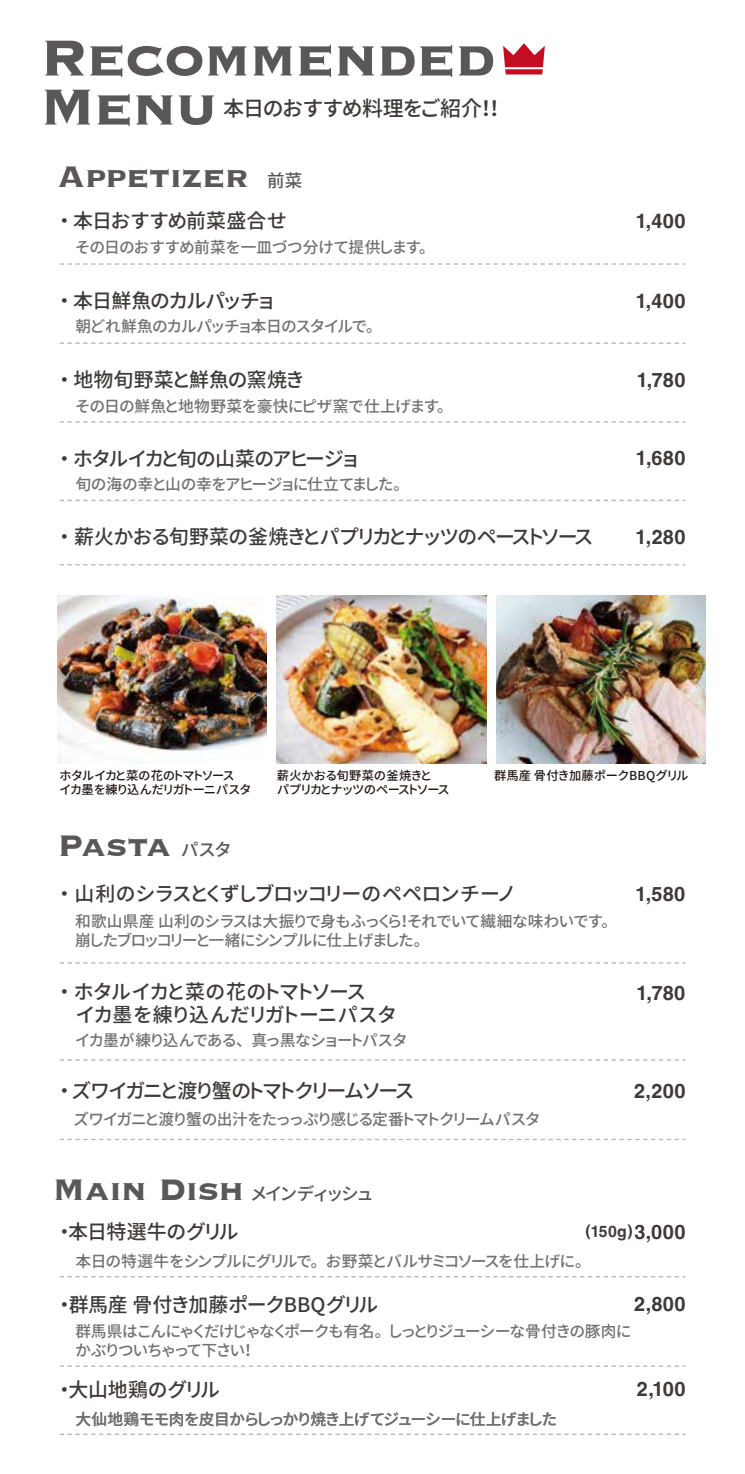
<style>
.page{position:relative;width:745px;height:1474px;background:#fff}
.page>*{position:absolute;margin:0;border:0;box-sizing:border-box;transform-origin:0 0}
.t1{font:66.5px/49px "Copperplate Thirty Three BC";letter-spacing:-.025em;color:#595757}
.t2{font:38.5px "Copperplate Thirty Three BC";letter-spacing:-.02em;color:#595757}
.t3{font:21px "Gen Shin Gothic P Medium";letter-spacing:-.02em;color:#3e3a39}
.t4{font:19.95px "Gen Shin Gothic P Medium";color:#3e3a39}
.t5{font:19.95px/22.8px "Gen Shin Gothic P Medium";letter-spacing:.04em;color:#3e3a39}
.t6{font:19.95px "Gen Shin Gothic P Medium";letter-spacing:.045em;color:#3e3a39}
.t7{font:19.95px "Gen Shin Gothic P Medium";letter-spacing:-.02em;color:#3e3a39}
.t8{font:19.95px "Gen Shin Gothic P Medium";letter-spacing:-.035em;color:#3e3a39}
.t9{font:700 19.78px "Helvetica";letter-spacing:.02em;color:#3e3a39}
.t10{font:17.5px "Gen Shin Gothic P Medium";color:#595757}
.t11{font:15.75px/19.2px "Gen Shin Gothic P Medium";letter-spacing:.005em;color:#727171}
.t12{font:15.75px "Gen Shin Gothic P Medium";letter-spacing:-.025em;color:#727171}
.t13{font:700 15.75px "Helvetica";color:#3e3a39}
.t14{font:12.25px/14px "Gen Shin Gothic P Medium";letter-spacing:.015em;color:#221815}
.s1{font-family:"Gen Shin Gothic P Medium";font-size:17.5px}
.s2{font-size:19.78px}
</style>
<div class="page">
<svg style="left:503px;top:43px;width:41px;height:31px"></svg>
<svg style="left:60px;top:263px;width:625px;height:2px"></svg>
<svg style="left:60px;top:342px;width:625px;height:2px"></svg>
<svg style="left:60px;top:421px;width:625px;height:1px"></svg>
<svg style="left:60px;top:499px;width:625px;height:2px"></svg>
<svg style="left:60px;top:564px;width:625px;height:1px"></svg>
<svg style="left:60px;top:1138px;width:625px;height:2px"></svg>
<svg style="left:60px;top:1059px;width:625px;height:1px"></svg>
<svg style="left:60px;top:1365px;width:625px;height:1px"></svg>
<svg style="left:60px;top:1276px;width:625px;height:1px"></svg>
<svg style="left:60px;top:1433px;width:625px;height:1px"></svg>
<img style="left:58px;top:595px;width:209px;height:168px">
<img style="left:277px;top:595px;width:209px;height:168px">
<img style="left:496px;top:595px;width:208px;height:168px">
<svg style="left:60px;top:962px;width:625px;height:1px"></svg>
<h1 class="t1" style="left:40px;top:34px;width:457px">Recommended<br>Menu</h1>
<h2 class="t2" style="left:58px;top:158px;width:192px">Appetizer</h2>
<p class="t4" style="left:60px;top:206px;width:228px">・本日おすすめ前菜盛合せ</p>
<p class="t9" style="left:635px;top:209px;width:51px">1,400</p>
<p class="t11" style="left:75px;top:237px;width:353px">その日のおすすめ前菜を一皿づつ分けて提供します。</p>
<h3 class="t3" style="left:223px;top:93px;width:278px">本日のおすすめ料理をご紹介！！</h3>
<p class="t10" style="left:267px;top:168px;width:37px">前菜</p>
<p class="t8" style="left:60px;top:286px;width:215px">・本日鮮魚のカルパッチョ</p>
<p class="t9" style="left:635px;top:288px;width:51px">1,400</p>
<p class="t12" style="left:75px;top:315px;width:300px">朝どれ鮮魚のカルパッチョ本日のスタイルで。</p>
<p class="t4" style="left:60px;top:365px;width:245px">・地物旬野菜と鮮魚の窯焼き</p>
<p class="t9" style="left:636px;top:368px;width:50px">1,780</p>
<p class="t11" style="left:75px;top:396px;width:371px">その日の鮮魚と地物野菜を豪快にピザ窯で仕上げます。</p>
<p class="t7" style="left:60px;top:443px;width:299px">・ホタルイカと旬の山菜のアヒージョ</p>
<p class="t9" style="left:635px;top:446px;width:51px">1,680</p>
<p class="t11" style="left:75px;top:475px;width:327px">旬の海の幸と山の幸をアヒージョに仕立てました。</p>
<p class="t4" style="left:60px;top:522px;width:534px">・薪火かおる旬野菜の釜焼きとパプリカとナッツのペーストソース</p>
<p class="t9" style="left:635px;top:525px;width:51px">1,280</p>
<p class="t14" style="left:60px;top:768px;width:193px">ホタルイカと菜の花のトマトソース<br>イカ墨を練り込んだリガトーニパスタ</p>
<p class="t14" style="left:277px;top:768px;width:174px">薪火かおる旬野菜の釜焼きと<br>パプリカとナッツのペーストソース</p>
<p class="t14" style="left:493px;top:768px;width:196px">群馬産 骨付き加藤ポークBBQグリル</p>
<h2 class="t2" style="left:57px;top:826px;width:175px">Pasta <span class="s1">パスタ</span></h2>
<p class="t6" style="left:59px;top:878px;width:455px">・山利のシラスとくずしブロッコリーのペペロンチーノ</p>
<p class="t9" style="left:635px;top:882px;width:51px">1,580</p>
<p class="t11" style="left:75px;top:911px;width:535px">和歌山県産 山利のシラスは大振りで身もふっくら！それでいて繊細な味わいです。崩したブロッコリーと一緒にシンプルに仕上げました。</p>
<p class="t5" style="left:76px;top:980px;width:321px;text-indent:-16px">・ホタルイカと菜の花のトマトソース<br>イカ墨を練り込んだリガトーニパスタ</p>
<p class="t9" style="left:636px;top:981px;width:50px">1,780</p>
<p class="t11" style="left:75px;top:1030px;width:333px">イカ墨が練り込んである、真っ黒なショートパスタ</p>
<p class="t4" style="left:60px;top:1076px;width:355px">・ズワイガニと渡り蟹のトマトクリームソース</p>
<p class="t9" style="left:633px;top:1079px;width:53px">2,200</p>
<p class="t11" style="left:74px;top:1109px;width:467px">ズワイガニと渡り蟹の出汁をたっっぷり感じる定番トマトクリームパスタ</p>
<h2 class="t2" style="left:53px;top:1170px;width:321px">Main Dish <span class="s1">メインディッシュ</span></h2>
<p class="t4" style="left:60px;top:1216px;width:181px">・本日特選牛のグリル</p>
<p class="t13" style="left:585px;top:1222px;width:101px">(150g)<span class="s2">3,000</span></p>
<p class="t11" style="left:75px;top:1251px;width:509px">本日の特選牛をシンプルにグリルで。お野菜とバルサミコソースを仕上げに。</p>
<p class="t4" style="left:60px;top:1289px;width:320px">・群馬産 骨付き加藤ポークBBQグリル</p>
<p class="t9" style="left:633px;top:1292px;width:53px">2,800</p>
<p class="t11" style="left:75px;top:1321px;width:557px">群馬県はこんにゃくだけじゃなくポークも有名。しっとりジューシーな骨付きの豚肉にかぶりついちゃって下さい！</p>
<p class="t4" style="left:60px;top:1374px;width:162px">・大山地鶏のグリル</p>
<p class="t9" style="left:636px;top:1377px;width:50px">2,100</p>
<p class="t11" style="left:75px;top:1409px;width:482px">大仙地鶏モモ肉を皮目からしっかり焼き上げてジューシーに仕上げました</p>
</div>
